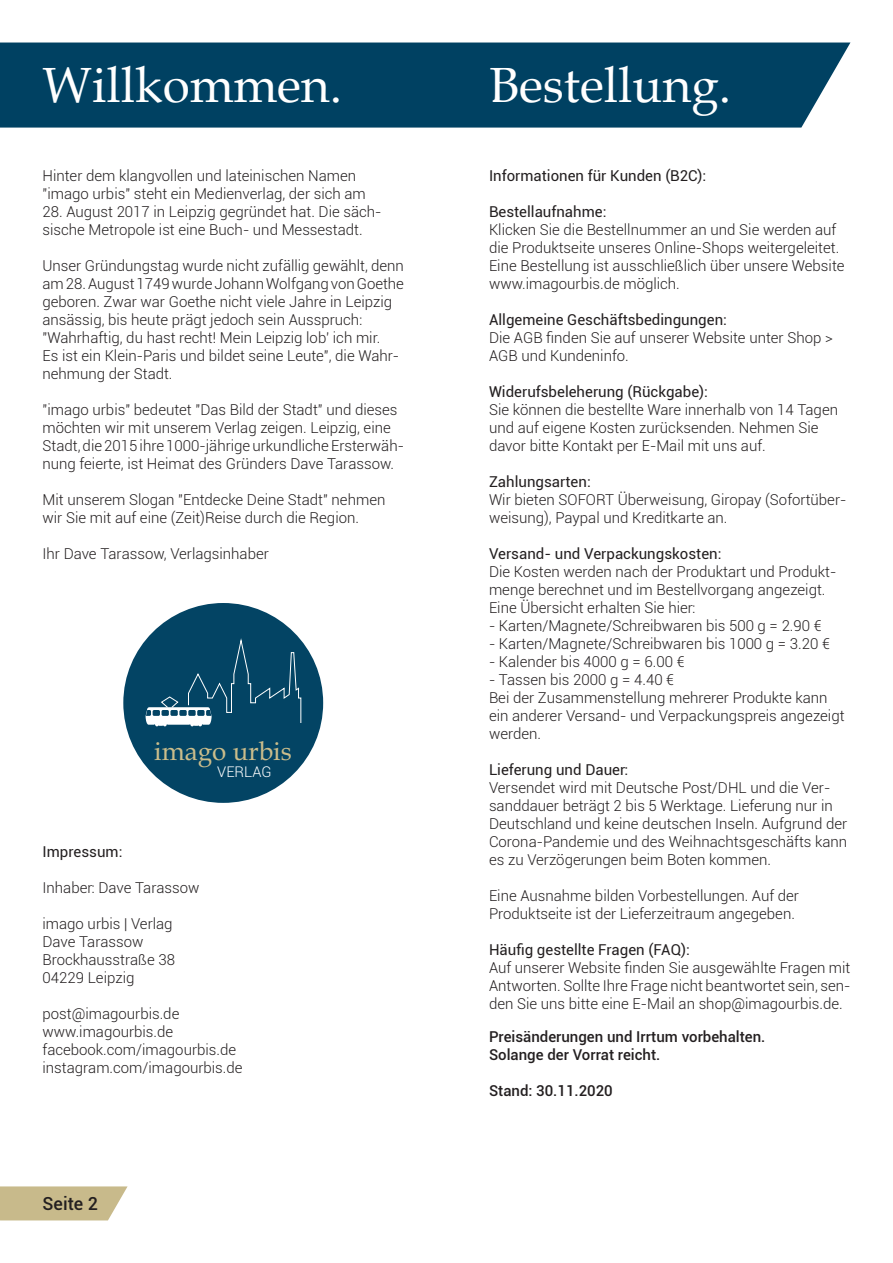
<style>
.page{position:relative;width:893px;height:1263px;background:#fff}
.page>*{position:absolute;margin:0;border:0;box-sizing:border-box;transform-origin:0 0}
.t1{font:49.5px "Book Antiqua";color:#fff}
.t2{font:25.95px "Book Antiqua";color:#cbbd8b}
.t3{font:500 18px "Roboto";color:#231f20}
.t4{font:300 15px/18px "Roboto";color:#231f20}
.t5{font:15px "Roboto";color:#231f20}
.t6{font:500 15px/18px "Roboto";color:#231f20}
.t7{font:300 14.85px "Roboto";color:#fff}
</style>
<div class="page">
<div style="left:0;top:43px;width:850px;height:85px;background:#004162"></div>
<svg style="left:0;top:1186px;width:128px;height:34px;background:#ccc095"></svg>
<div style="left:123px;top:603px;width:200px;height:200px;background:#034464;border-radius:50%"></div>
<svg style="left:146px;top:637px;width:156px;height:89px"></svg>
<h1 class="t1" style="left:43px;top:50px;width:301px">Willkommen.</h1>
<h1 class="t1" style="left:489px;top:50px;width:244px">Bestellung.</h1>
<p class="t4" style="left:43px;top:167px;width:325px">Hinter dem klangvollen und lateinischen Namen "imago urbis" steht ein Medienverlag, der sich am</p>
<p class="t4" style="left:43px;top:203px;width:341px">28. August 2017 in Leipzig gegründet hat. Die säch&shy;sische Metropole ist eine Buch- und Messestadt.</p>
<p class="t4" style="left:43px;top:257px;width:363px">Unser Gründungstag wurde nicht zufällig gewählt, denn am 28. August 1749 wurde Johann Wolfgang von Goethe geboren. Zwar war Goethe nicht viele Jahre in Leipzig ansässig, bis heute prägt jedoch sein Ausspruch: "Wahrhaftig, du hast recht! Mein Leipzig lob' ich mir.<br>Es ist ein Klein-Paris und bildet seine Leute", die Wahr&shy;nehmung der Stadt.</p>
<p class="t4" style="left:43px;top:401px;width:363px">"imago urbis" bedeutet "Das Bild der Stadt" und dieses möchten wir mit unserem Verlag zeigen. Leipzig, eine Stadt, die 2015 ihre 1000-jährige urkundliche Ersterwäh&shy;nung feierte, ist Heimat des Gründers Dave Tarassow.</p>
<p class="t4" style="left:43px;top:491px;width:344px">Mit unserem Slogan "Entdecke Deine Stadt" nehmen wir Sie mit auf eine (Zeit)Reise durch die Region.</p>
<p class="t4" style="left:43px;top:545px;width:228px">Ihr Dave Tarassow, Verlagsinhaber</p>
<h2 class="t2" style="left:154px;top:733px;width:139px">imago urbis</h2>
<p class="t7" style="left:217px;top:762px;width:56px">VERLAG</p>
<p class="t5" style="left:43px;top:841px;width:81px">Impressum:</p>
<p class="t4" style="left:43px;top:878px;width:158px">Inhaber: Dave Tarassow</p>
<p class="t4" style="left:43px;top:914px;width:134px">imago urbis | Verlag<br>Dave Tarassow<br>Brockhausstraße 38<br>04229 Leipzig</p>
<p class="t4" style="left:43px;top:1004px;width:202px">post@imagourbis.de www.imagourbis.de facebook.com/imagourbis.de instagram.com/imagourbis.de</p>
<p class="t3" style="left:43px;top:1191px;width:57px">Seite 2</p>
<p class="t5" style="left:489px;top:165px;width:219px">Informationen für Kunden (B2C):</p>
<p class="t5" style="left:489px;top:201px;width:119px">Bestellaufnahme:</p>
<p class="t4" style="left:489px;top:221px;width:357px">Klicken Sie die Bestellnummer an und Sie werden auf die Produktseite unseres Online-Shops weitergeleitet.<br>Eine Bestellung ist ausschließlich über unsere Website www.imagourbis.de möglich.</p>
<p class="t5" style="left:489px;top:309px;width:239px">Allgemeine Geschäftsbedingungen:</p>
<p class="t4" style="left:489px;top:329px;width:345px">Die AGB finden Sie auf unserer Website unter Shop &gt;<br>AGB und Kundeninfo.</p>
<p class="t5" style="left:489px;top:381px;width:220px">Widerufsbeleherung (Rückgabe):</p>
<p class="t4" style="left:489px;top:401px;width:351px">Sie können die bestellte Ware innerhalb von 14 Tagen und auf eigene Kosten zurücksenden. Nehmen Sie davor bitte Kontakt per E-Mail mit uns auf.</p>
<p class="t5" style="left:489px;top:471px;width:103px">Zahlungsarten:</p>
<p class="t4" style="left:489px;top:491px;width:359px">Wir bieten SOFORT Überweisung, Giropay (Sofortüber&shy;weisung), Paypal und Kreditkarte an.</p>
<p class="t5" style="left:489px;top:543px;width:234px">Versand- und Verpackungskosten:</p>
<p class="t4" style="left:489px;top:563px;width:349px">Die Kosten werden nach der Produktart und Produkt&shy;menge berechnet und im Bestellvorgang angezeigt.<br>Eine Übersicht erhalten Sie hier:</p>
<p class="t4" style="left:489px;top:617px;width:334px">- Karten/Magnete/Schreibwaren bis 500 g = 2.90 €</p>
<p class="t4" style="left:489px;top:635px;width:342px">- Karten/Magnete/Schreibwaren bis 1000 g = 3.20 €</p>
<p class="t4" style="left:489px;top:653px;width:197px">- Kalender bis 4000 g = 6.00 €</p>
<p class="t4" style="left:489px;top:671px;width:357px">- Tassen bis 2000 g = 4.40 €<br>Bei der Zusammenstellung mehrerer Produkte kann ein anderer Versand- und Verpackungspreis angezeigt werden.</p>
<p class="t5" style="left:489px;top:759px;width:141px">Lieferung und Dauer:</p>
<p class="t4" style="left:489px;top:779px;width:360px">Versendet wird mit Deutsche Post/DHL und die Ver&shy;sanddauer beträgt 2 bis 5 Werktage. Lieferung nur in Deutschland und keine deutschen Inseln. Aufgrund der Corona-Pandemie und des Weihnachtsgeschäfts kann es zu Verzögerungen beim Boten kommen.</p>
<p class="t4" style="left:489px;top:887px;width:312px">Eine Ausnahme bilden Vorbestellungen. Auf der<br>Produktseite ist der Lieferzeitraum angegeben.</p>
<p class="t5" style="left:489px;top:939px;width:202px">Häufig gestellte Fragen (FAQ):</p>
<p class="t4" style="left:489px;top:959px;width:363px;text-align:justify">Auf unserer Website finden Sie ausgewählte Fragen mit Antworten. Sollte Ihre Frage nicht beantwortet sein, sen&shy;den Sie uns bitte eine E-Mail an shop@imagourbis.de.</p>
<p class="t6" style="left:489px;top:1027px;width:278px">Preisänderungen und Irrtum vorbehalten.<br>Solange der Vorrat reicht.</p>
<p class="t6" style="left:489px;top:1081px;width:125px">Stand: 30.11.2020</p>
</div>
